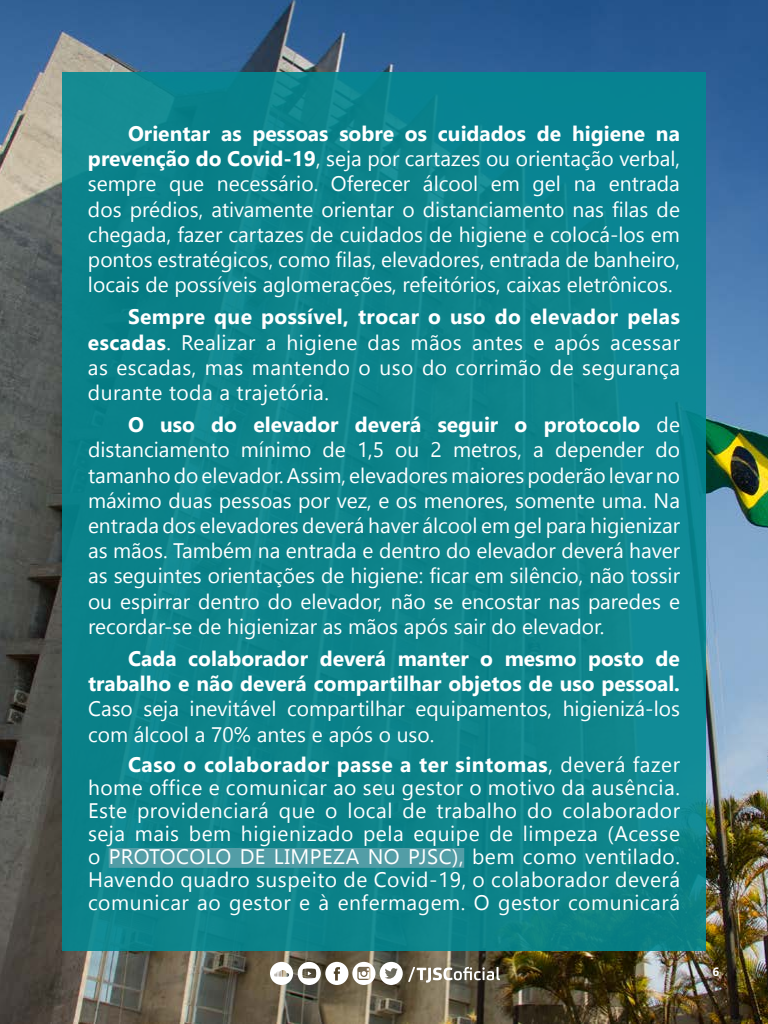
<style>
.page{position:relative;width:768px;height:1024px;background:#fff}
.page>*{position:absolute;margin:0;border:0;box-sizing:border-box;transform-origin:0 0}
.t1{font:21px/25.2px "Gadugi";color:#fff;text-align:justify}
.t2{font:700 21px/25.2px "Gadugi";color:#fff;text-align:right}
.t3{font:700 12px "Gadugi";color:#fff}
.s1{font-weight:700}
</style>
<div class="page">
<img style="left:0;top:0;width:768px;height:1024px">
<div style="left:62px;top:72px;width:644px;height:879px;background:#0c838a"></div>
<div style="left:109px;top:848px;width:355px;height:20px;background:#539da6"></div>
<svg style="left:270px;top:962px;width:230px;height:23px"></svg>
<p class="t1" style="left:88px;top:121px;width:594px;text-indent:40px"><span class="s1">Orientar as pessoas sobre os cuidados de higiene na prevenção do Covid-19</span>, seja por cartazes ou orientação verbal, sempre que necessário. Oferecer álcool em gel na entrada dos prédios, ativamente orientar o distanciamento nas filas de chegada, fazer cartazes de cuidados de higiene e colocá-los em pontos estratégicos, como filas, elevadores, entrada de banheiro, locais de possíveis aglomerações, refeitórios, caixas eletrônicos.</p>
<p class="t1" style="left:88px;top:304px;width:594px;text-indent:40px"><span class="s1">Sempre que possível, trocar o uso do elevador pelas escadas</span>. Realizar a higiene das mãos antes e após acessar as escadas, mas mantendo o uso do corrimão de segurança durante toda a trajetória.</p>
<p class="t1" style="left:88px;top:412px;width:594px;text-indent:40px"><span class="s1">O uso do elevador deverá seguir o protocolo</span> de distanciamento mínimo de 1,5 ou 2 metros, a depender do tamanho do elevador.Assim, elevadores maiores poderão levar no máximo duas pessoas por vez, e os menores, somente uma. Na entrada dos elevadores deverá haver álcool em gel para higienizar as mãos. Também na entrada e dentro do elevador deverá haver as seguintes orientações de higiene: ficar em silêncio, não tossir ou espirrar dentro do elevador, não se encostar nas paredes e recordar-se de higienizar as mãos após sair do elevador.</p>
<p class="t2" style="left:88px;top:646px;width:593px">Cada colaborador deverá manter o mesmo posto de trabalho e não deverá compartilhar objetos de uso pessoal.</p>
<p class="t1" style="left:88px;top:696px;width:593px">Caso seja inevitável compartilhar equipamentos, higienizá-los com álcool a 70% antes e após o uso.</p>
<p class="t1" style="left:88px;top:753px;width:594px;line-height:23px;text-indent:40px"><span class="s1">Caso o colaborador passe a ter sintomas</span>, deverá fazer home office e comunicar ao seu gestor o motivo da ausência.<br>Este providenciará que o local de trabalho do colaborador seja mais bem higienizado pela equipe de limpeza (Acesse o PROTOCOLO DE LIMPEZA NO PJSC), bem como ventilado.<br>Havendo quadro suspeito de Covid-19, o colaborador deverá comunicar ao gestor e à enfermagem. O gestor comunicará</p>
<p class="t3" style="left:713px;top:965px;width:8px">6</p>
</div>
